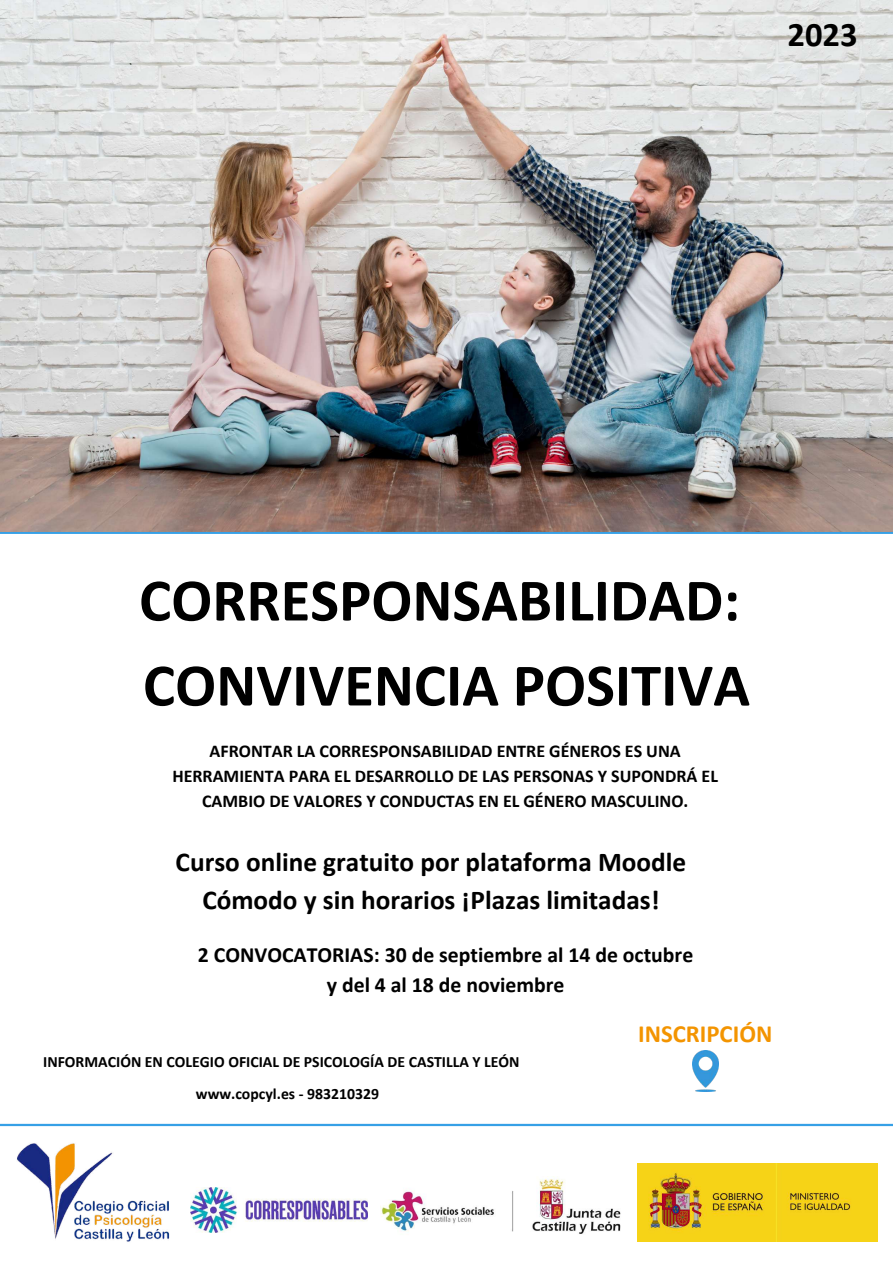
<style>
.page{position:relative;width:893px;height:1263px;background:#fff}
.page>*{position:absolute;margin:0;border:0;box-sizing:border-box;transform-origin:0 0}
.t1{font:700 60.75px/85px "Calibri";color:#000}
.t2{font:700 34.5px "Calibri";color:#000}
.t3{font:700 27.22px/37.7px "Calibri";color:#000;text-align:center}
.t4{font:700 24.75px "Calibri";color:#f39400}
.t5{font:700 21.75px/30.4px "Calibri";color:#000;text-align:center}
.t6{font:700 18px/24.8px "Calibri";color:#000;text-align:center}
.t7{font:700 15.75px/31.7px "Calibri";color:#000}
</style>
<div class="page">
<img style="left:692px;top:1050px;width:26px;height:41px">
<img style="left:17px;top:1143px;width:153px;height:99px">
<img style="left:381px;top:1176px;width:240px;height:58px">
<img style="left:191px;top:1187px;width:176px;height:46px">
<img style="left:637px;top:1164px;width:241px;height:77px">
<hr style="left:0;top:532px;width:893px;height:2px;background:#36a0e6">
<hr style="left:0;top:1124px;width:893px;height:2px;background:#36a0e6">
<img style="left:0;top:0;width:893px;height:532px">
<h2 class="t2" style="left:787px;top:20px;width:71px">2023</h2>
<h1 class="t1" style="left:139px;top:563px;width:612px">CORRESPONSABILIDAD:<br>CONVIVENCIA POSITIVA</h1>
<p class="t6" style="left:172px;top:741px;width:547px">AFRONTAR LA CORRESPONSABILIDAD ENTRE GÉNEROS ES UNA<br>HERRAMIENTA PARA EL DESARROLLO DE LAS PERSONAS Y SUPONDRÁ EL<br>CAMBIO DE VALORES Y CONDUCTAS EN EL GÉNERO MASCULINO.</p>
<h3 class="t3" style="left:176px;top:845px;width:512px">Curso online gratuito por plataforma Moodle<br>Cómodo y sin horarios ¡Plazas limitadas!</h3>
<p class="t5" style="left:198px;top:941px;width:497px">2 CONVOCATORIAS: 30 de septiembre al 14 de octubre y del 4 al 18 de noviembre</p>
<p class="t7" style="left:196px;top:1047px;width:325px;text-indent:-153px">INFORMACIÓN EN COLEGIO OFICIAL DE PSICOLOGÍA DE CASTILLA Y LEÓN www.copcyl.es - 983210329</p>
<h3 class="t4" style="left:638px;top:1023px;width:136px">INSCRIPCIÓN</h3>
</div>
